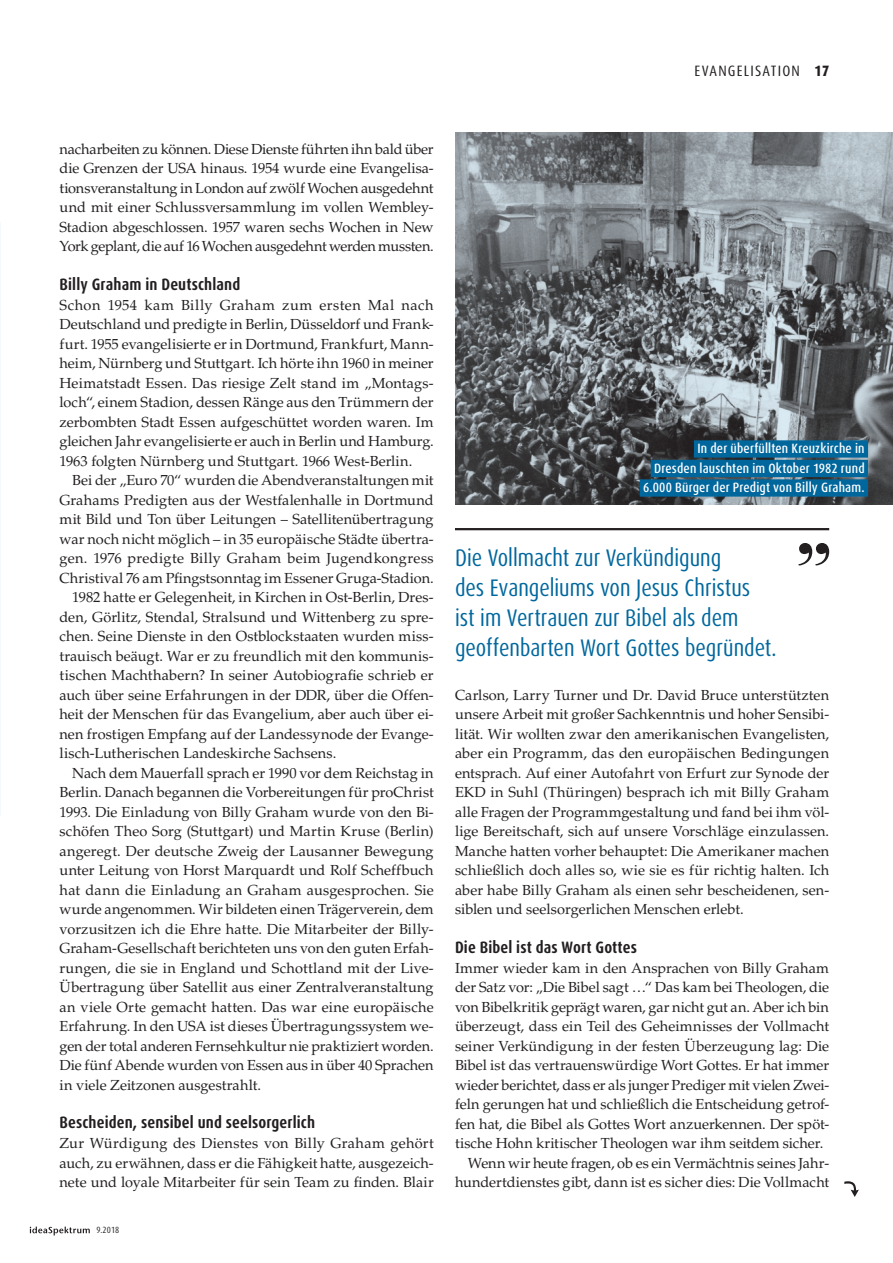
<style>
.page{position:relative;width:893px;height:1263px;background:#fff}
.page>*{position:absolute;margin:0;border:0;box-sizing:border-box;transform-origin:0 0}
.Zitat_blau{font:condensed 24px/30px "Dax OT";color:#00679d;scale:.96 1}
.Zwischenüberschrift{font:700 condensed 16.5px "Dax OT";letter-spacing:.005em;color:#231f20}
.Rubrizierung{font:condensed 15px "Dax OT";letter-spacing:.08em;color:#231f20}
.Text{font:14.55px/19.5px "Palatino LT Std";letter-spacing:-.005em;color:#231f20;text-align:justify}
.Text_Einzug{font:14.55px/19.5px "Palatino LT Std";color:#231f20;text-align:justify}
.Bildunterschrift_Lay{font:500 condensed 13.5px "Dax OT";letter-spacing:.015em;color:#fff}
.Kustode{font:condensed 9px "Dax OT";color:#231f20}
.s1{font-weight:800}
</style>
<div class="page">
<svg style="left:30px;top:1226px;width:60px;height:9px"></svg>
<svg style="left:844px;top:1181px;width:15px;height:16px"></svg>
<img style="left:455px;top:133px;width:438px;height:372px">
<hr style="left:455px;top:528px;width:374px;height:2px;background:#231f20">
<svg style="left:798px;top:543px;width:31px;height:22px"></svg>
<div style="left:694px;top:440px;width:174px;height:18px;background:#00679d"></div>
<div style="left:651px;top:460px;width:217px;height:17px;background:#00679d"></div>
<div style="left:640px;top:479px;width:228px;height:18px;background:#00679d"></div>
<p class="Rubrizierung" style="left:694px;top:61px;width:136px">EVANGELISATION <span class="s1">17</span></p>
<p class="Text" style="left:60px;top:139px;width:376px;text-align:left">nacharbeiten zu können. Diese Dienste führten ihn bald über die Grenzen der USA hinaus. 1954 wurde eine Evangelisa&shy;tionsveranstaltung in London auf zwölf Wochen ausgedehnt und mit einer Schlussversammlung im vollen Wembley-- Stadion abgeschlossen. 1957 waren sechs Wochen in New York geplant, die auf 16 Wochen ausgedehnt werden mussten.</p>
<p class="Zwischenüberschrift" style="left:60px;top:273px;width:182px">Billy Graham in Deutschland</p>
<p class="Text" style="left:60px;top:295px;width:376px">Schon 1954 kam Billy Graham zum ersten Mal nach Deutschland und predigte in Berlin, Düsseldorf und Frank&shy;furt. 1955 evangelisierte er in Dortmund, Frankfurt, Mann&shy;heim, Nürnberg und Stuttgart. Ich hörte ihn 1960 in meiner Heimatstadt Essen. Das riesige Zelt stand im „Montags&shy;loch“, einem Stadion, dessen Ränge aus den Trümmern der zerbombten Stadt Essen aufgeschüttet worden waren. Im gleichen Jahr evangelisierte er auch in Berlin und Hamburg.<br>1963 folgten Nürnberg und Stuttgart. 1966 West-Berlin.</p>
<p class="Text_Einzug" style="left:60px;top:471px;width:376px;text-indent:13px">Bei der „Euro 70“ wurden die Abendveranstaltungen mit Grahams Predigten aus der Westfalenhalle in Dortmund mit Bild und Ton über Leitungen – Satellitenübertragung war noch nicht möglich – in 35 europäische Städte übertra&shy;gen. 1976 predigte Billy Graham beim Jugendkongress Christival 76 am Pfingstsonntag im Essener Gruga-Stadion.</p>
<p class="Text_Einzug" style="left:60px;top:588px;width:376px;text-indent:13px">1982 hatte er Gelegenheit, in Kirchen in Ost-Berlin, Dres&shy;den, Görlitz, Stendal, Stralsund und Wittenberg zu spre&shy;chen. Seine Dienste in den Ostblockstaaten wurden miss&shy;trauisch beäugt. War er zu freundlich mit den kommunis&shy;tischen Machthabern? In seiner Autobiografie schrieb er auch über seine Erfahrungen in der DDR, über die Offen&shy;heit der Menschen für das Evangelium, aber auch über ei&shy;nen frostigen Empfang auf der Landessynode der Evange&shy;lisch-Lutherischen Landeskirche Sachsens.</p>
<p class="Text_Einzug" style="left:60px;top:763px;width:376px;text-indent:13px">Nach dem Mauerfall sprach er 1990 vor dem Reichstag in Berlin. Danach begannen die Vorbereitungen für proChrist 1993. Die Einladung von Billy Graham wurde von den Bi&shy;schöfen Theo Sorg (Stuttgart) und Martin Kruse (Berlin) angeregt. Der deutsche Zweig der Lausanner Bewegung unter Leitung von Horst Marquardt und Rolf Scheffbuch hat dann die Einladung an Graham ausgesprochen. Sie wurde angenommen. Wir bildeten einen Trägerverein, dem vorzusitzen ich die Ehre hatte. Die Mitarbeiter der Billy-Graham-Gesellschaft berichteten uns von den guten Erfah&shy;rungen, die sie in England und Schottland mit der Live-Übertragung über Satellit aus einer Zentralveranstaltung an viele Orte gemacht hatten. Das war eine europäische Erfahrung. In den USA ist dieses Übertragungssystem we&shy;gen der total anderen Fernsehkultur nie praktiziert worden.<br>Die fünf Abende wurden von Essen aus in über 40 Sprachen in viele Zeitzonen ausgestrahlt.</p>
<p class="Zwischenüberschrift" style="left:60px;top:1112px;width:257px">Bescheiden, sensibel und seelsorgerlich</p>
<p class="Text" style="left:60px;top:1134px;width:376px">Zur Würdigung des Dienstes von Billy Graham gehört auch, zu erwähnen, dass er die Fähigkeit hatte, ausgezeich&shy;nete und loyale Mitarbeiter für sein Team zu finden. Blair</p>
<p class="Kustode" style="left:96px;top:1224px;width:24px">9.2018</p>
<p class="Bildunterschrift_Lay" style="left:697px;top:440px;width:169px">In der überfüllten Kreuzkirche in</p>
<p class="Bildunterschrift_Lay" style="left:654px;top:459px;width:212px">Dresden lauschten im Oktober 1982 rund</p>
<p class="Bildunterschrift_Lay" style="left:643px;top:479px;width:223px">6.000 Bürger der Predigt von Billy Graham.</p>
<p class="Zitat_blau" style="left:455px;top:542px;width:337px">Die Vollmacht zur Verkündigung<br>des Evangeliums von Jesus Christus<br>ist im Vertrauen zur Bibel als dem geoffenbarten Wort Gottes begründet.</p>
<p class="Text" style="left:455px;top:685px;width:376px">Carlson, Larry Turner und Dr. David Bruce unterstützten unsere Arbeit mit großer Sachkenntnis und hoher Sensibi&shy;lität. Wir wollten zwar den amerikanischen Evangelisten, aber ein Programm, das den europäischen Bedingungen entsprach. Auf einer Autofahrt von Erfurt zur Synode der EKD in Suhl (Thüringen) besprach ich mit Billy Graham alle Fragen der Programmgestaltung und fand bei ihm völ&shy;lige Bereitschaft, sich auf unsere Vorschläge einzulassen.<br>Manche hatten vorher behauptet: Die Amerikaner machen schließlich doch alles so, wie sie es für richtig halten. Ich aber habe Billy Graham als einen sehr bescheidenen, sen&shy;siblen und seelsorgerlichen Menschen erlebt.</p>
<p class="Zwischenüberschrift" style="left:455px;top:936px;width:183px">Die Bibel ist das Wort Gottes</p>
<p class="Text" style="left:455px;top:958px;width:376px">Immer wieder kam in den Ansprachen von Billy Graham der Satz vor: „Die Bibel sagt …“ Das kam bei Theologen, die von Bibelkritik geprägt waren, gar nicht gut an. Aber ich bin überzeugt, dass ein Teil des Geheimnisses der Vollmacht seiner Verkündigung in der festen Überzeugung lag: Die Bibel ist das vertrauenswürdige Wort Gottes. Er hat immer wieder berichtet, dass er als junger Prediger mit vielen Zwei&shy;feln gerungen hat und schließlich die Entscheidung getrof&shy;fen hat, die Bibel als Gottes Wort anzuerkennen. Der spöt&shy;tische Hohn kritischer Theologen war ihm seitdem sicher.</p>
<p class="Text_Einzug" style="left:455px;top:1153px;width:376px;text-align:right">Wenn wir heute fragen, ob es ein Vermächtnis seines Jahr&shy;hundertdienstes gibt, dann ist es sicher dies: Die Vollmacht</p>
</div>
